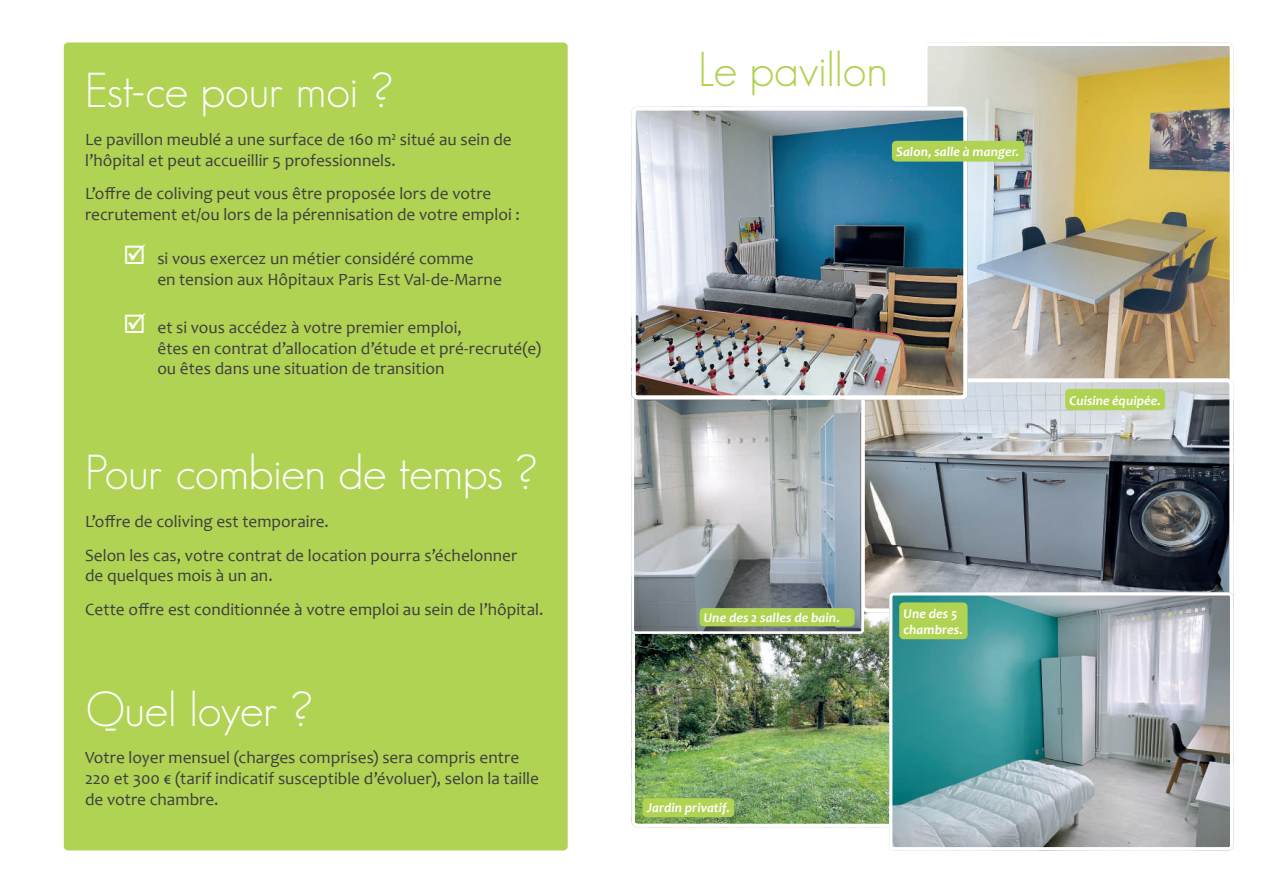
<style>
.page{position:relative;width:1263px;height:893px;background:#fff}
.page>*{position:absolute;margin:0;border:0;box-sizing:border-box;transform-origin:0 0}
.t1{font:300 48px "Geosans";letter-spacing:-.01em;color:#fff}
.t2{font:300 48px "Geosans";letter-spacing:-.015em;color:#b0d354}
.t3{font:17.25px/20.7px "Candara";color:#3e3e3f}
.t4{font:italic 700 13.5px/16.2px "Candara";letter-spacing:.01em;color:#fff}
</style>
<div class="page">
<img style="left:928px;top:47px;width:301px;height:331px">
<div style="left:924px;top:43px;width:309px;height:353px;border:3px solid #fff;border-radius:3px"></div>
<img style="left:635px;top:612px;width:254px;height:211px">
<div style="left:631px;top:581px;width:329px;height:246px;border:3px solid #fff;border-radius:4px"></div>
<div style="left:64px;top:43px;width:504px;height:807px;background:#b0d354;border-radius:4px"></div>
<img style="left:866px;top:378px;width:367px;height:229px">
<div style="left:861px;top:378px;width:372px;height:234px;border:4px solid #fff;border-radius:5px"></div>
<div style="left:1065px;top:389px;width:100px;height:21px;background:#b0d354;border-radius:4px"></div>
<img style="left:631px;top:400px;width:233px;height:234px">
<div style="left:631px;top:324px;width:233px;height:310px;border:3px solid #fff;border-radius:2px"></div>
<img style="left:631px;top:106px;width:336px;height:294px">
<div style="left:631px;top:106px;width:336px;height:294px;border:4px solid #fff;border-radius:4px"></div>
<div style="left:892px;top:141px;width:132px;height:21px;background:#b0d354;border-radius:4px"></div>
<div style="left:699px;top:608px;width:155px;height:18px;background:#b0d354;border-radius:4px"></div>
<img style="left:889px;top:592px;width:344px;height:254px">
<div style="left:889px;top:592px;width:344px;height:258px;border:3px solid #fff;border-radius:3px"></div>
<div style="left:899px;top:602px;width:68px;height:37px;background:#b0d354;border-radius:4px"></div>
<div style="left:642px;top:798px;width:92px;height:19px;background:#b0d354;border-radius:4px"></div>
<h1 class="t1" style="left:85px;top:64px;width:310px">Est-ce pour moi ?</h1>
<p class="t3" style="left:85px;top:129px;width:428px">Le pavillon meublé a une surface de 160 m² situé au sein de l’hôpital et peut accueillir 5 professionnels.</p>
<p class="t3" style="left:85px;top:183px;width:436px">L’offre de coliving peut vous être proposée lors de votre recrutement et/ou lors de la pérennisation de votre emploi :</p>
<p class="t3" style="left:157px;top:248px;width:346px">si vous exercez un métier considéré comme<br>en tension aux Hôpitaux Paris Est Val-de-Marne</p>
<p class="t3" style="left:157px;top:317px;width:385px">et si vous accédez à votre premier emploi,<br>êtes en contrat d’allocation d’étude et pré-recruté(e) ou êtes dans une situation de transition</p>
<h1 class="t1" style="left:85px;top:446px;width:454px">Pour combien de temps ?</h1>
<p class="t3" style="left:85px;top:505px;width:434px;line-height:33.5px">L’offre de coliving est temporaire.<br>Selon les cas, votre contrat de location pourra s’échelonner</p>
<p class="t3" style="left:85px;top:559px;width:460px;line-height:33.5px">de quelques mois à un an.<br>Cette offre est conditionnée à votre emploi au sein de l’hôpital.</p>
<h1 class="t1" style="left:85px;top:682px;width:229px">Quel loyer ?</h1>
<p class="t3" style="left:85px;top:747px;width:455px">Votre loyer mensuel (charges comprises) sera compris entre<br>220 et 300 € (tarif indicatif susceptible d’évoluer), selon la taille de votre chambre.</p>
<h1 class="t2" style="left:698px;top:43px;width:191px">Le pavillon</h1>
<p class="t4" style="left:896px;top:144px;width:125px">Salon, salle à manger.</p>
<p class="t4" style="left:704px;top:610px;width:137px">Une des 2 salles de bain.</p>
<p class="t4" style="left:903px;top:605px;width:61px">Une des 5 chambres.</p>
<p class="t4" style="left:647px;top:800px;width:85px">Jardin privatif.</p>
<p class="t4" style="left:1069px;top:392px;width:93px">Cuisine équipée.</p>
</div>
